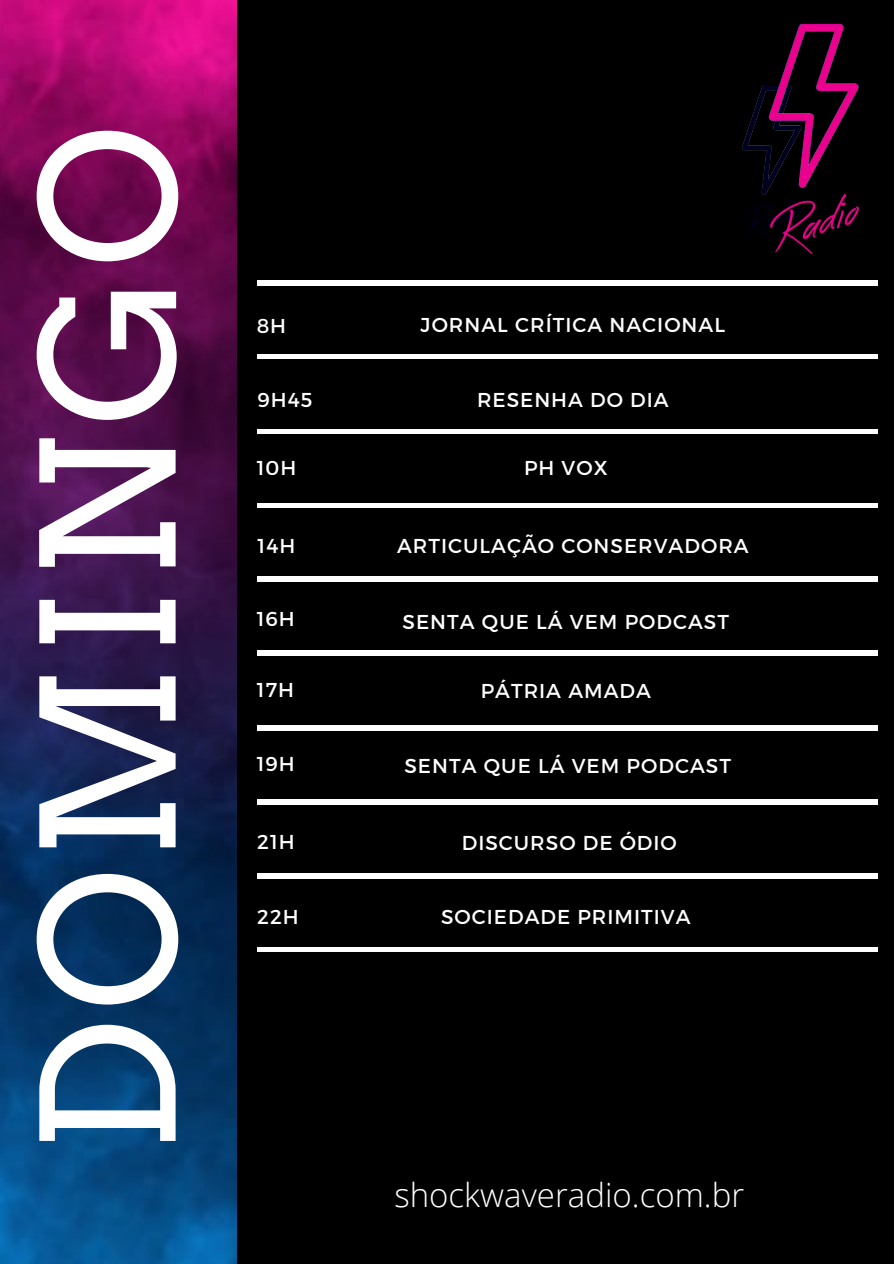
<style>
.page{position:relative;width:894px;height:1264px;background:#fff}
.page>*{position:absolute;margin:0;border:0;box-sizing:border-box;transform-origin:0 0}
.t1{font:183.9px "Arvo";letter-spacing:.04em;color:#fff}
.t2{font:300 33px "Open Sans";color:#fff}
.t3{font:20.1px "Montserrat";letter-spacing:.05em;color:#fff}
</style>
<div class="page">
<div style="left:0;top:0;width:893px;height:1263px;background:#000"></div>
<img style="left:0;top:0;width:237px;height:1263px">
<div style="left:257px;top:280px;width:620px;height:5px;background:#fff"></div>
<div style="left:257px;top:354px;width:620px;height:5px;background:#fff"></div>
<div style="left:257px;top:429px;width:620px;height:5px;background:#fff"></div>
<hr style="left:257px;top:503px;width:620px;height:4px;background:#fff">
<div style="left:257px;top:873px;width:620px;height:5px;background:#fff"></div>
<hr style="left:257px;top:947px;width:620px;height:4px;background:#fff">
<hr style="left:257px;top:577px;width:620px;height:4px;background:#fff">
<div style="left:257px;top:650px;width:620px;height:5px;background:#fff"></div>
<hr style="left:257px;top:726px;width:620px;height:4px;background:#fff">
<div style="left:257px;top:799px;width:620px;height:5px;background:#fff"></div>
<img style="left:742px;top:99px;width:16px;height:139px">
<img style="left:758px;top:23px;width:119px;height:263px">
<p class="t1" style="left:-1px;top:1153px;width:1030px;rotate:-90deg">DOMINGO</p>
<p class="t3" style="left:256px;top:312px;width:31px">8H</p>
<p class="t3" style="left:257px;top:387px;width:56px">9H45</p>
<p class="t3" style="left:256px;top:454px;width:41px">10H</p>
<p class="t3" style="left:257px;top:533px;width:39px">14H</p>
<p class="t3" style="left:256px;top:605px;width:39px">16H</p>
<p class="t3" style="left:257px;top:676px;width:39px">17H</p>
<p class="t3" style="left:257px;top:751px;width:39px">19H</p>
<p class="t3" style="left:257px;top:829px;width:39px">21H</p>
<p class="t3" style="left:257px;top:903px;width:43px">22H</p>
<p class="t3" style="left:420px;top:312px;width:306px">JORNAL CRÍTICA NACIONAL</p>
<p class="t3" style="left:477px;top:386px;width:193px">RESENHA DO DIA</p>
<p class="t3" style="left:524px;top:454px;width:85px">PH VOX</p>
<p class="t3" style="left:397px;top:532px;width:353px">ARTICULAÇÃO CONSERVADORA</p>
<p class="t3" style="left:402px;top:608px;width:328px">SENTA QUE LÁ VEM PODCAST</p>
<p class="t3" style="left:480px;top:677px;width:172px">PÁTRIA AMADA</p>
<p class="t3" style="left:404px;top:752px;width:328px">SENTA QUE LÁ VEM PODCAST</p>
<p class="t3" style="left:461px;top:829px;width:216px">DISCURSO DE ÓDIO</p>
<p class="t3" style="left:441px;top:903px;width:251px">SOCIEDADE PRIMITIVA</p>
<p class="t2" style="left:394px;top:1171px;width:351px">shockwaveradio.com.br</p>
</div>
